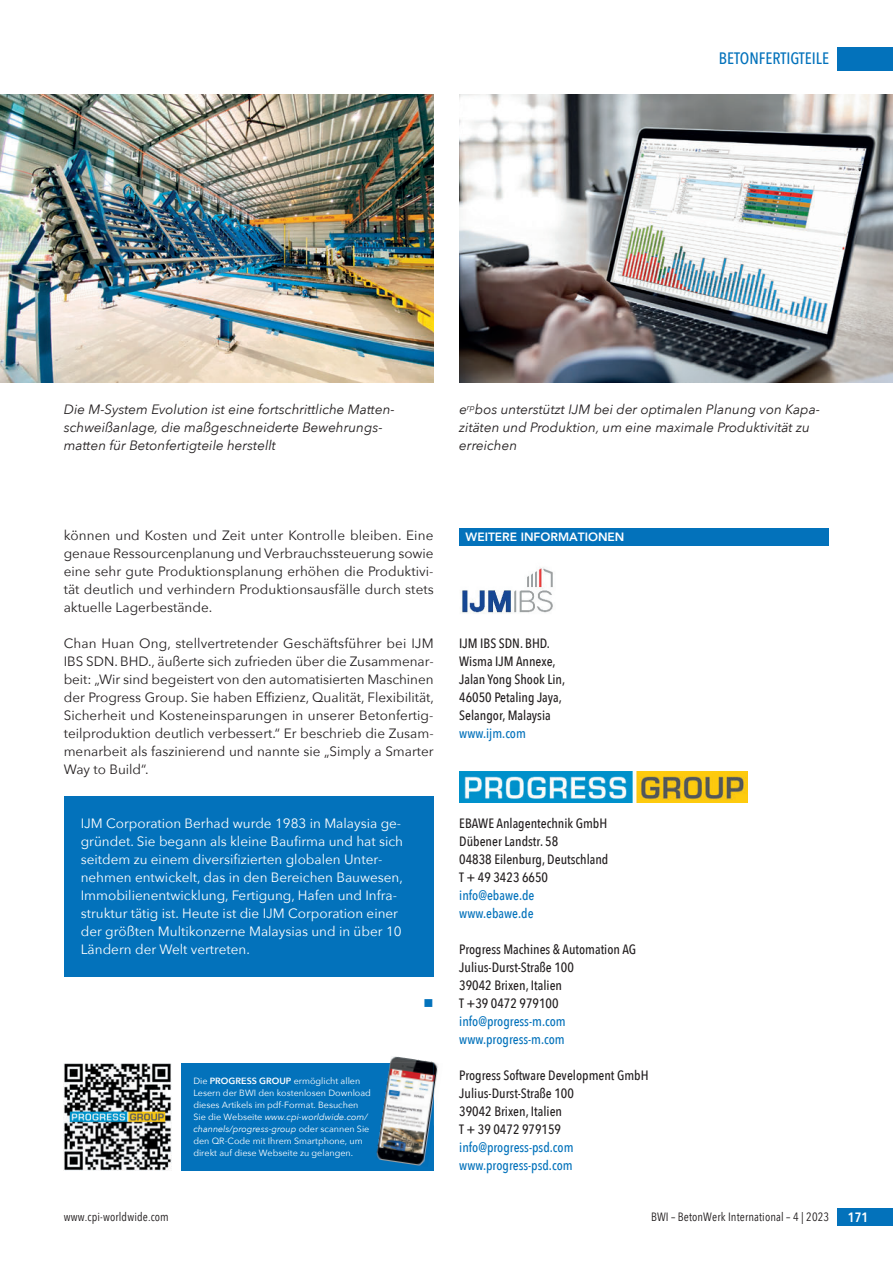
<style>
.page{position:relative;width:893px;height:1263px;background:#fff}
.page>*{position:absolute;margin:0;border:0;box-sizing:border-box;transform-origin:0 0}
.t1{font:500 16.5px "Avenir Next Condensed";color:#0372bb}
.t2{font:13.5px/18px "Avenir Next";color:#231f20;text-align:justify}
.t3{font:13.5px/18px "Avenir Next";color:#fff}
.t4{font:500 13.5px/18px "Avenir Next Condensed";color:#231f20}
.t5{font:italic 13.5px/18px "Avenir Next";color:#231f20}
.t6{font:500 13.5px/18px "Avenir Next Condensed";color:#0372bb}
.t7{font:600 13.5px "Avenir Next Condensed";color:#fff}
.t8{font:13.5px "Wingdings";color:#0372bb}
.t9{font:12px "Avenir Next Condensed";letter-spacing:.01em;color:#231f20}
.t10{font:800 12px "Avenir";color:#fff}
.t11{font:9px/12px "Avenir Next";color:#fff}
.s1{font-weight:600}
.s2{font-style:italic}
</style>
<div class="page">
<div style="left:838px;top:47px;width:55px;height:23px;background:#0372bb"></div>
<div style="left:838px;top:1208px;width:55px;height:18px;background:#0372bb"></div>
<div style="left:64px;top:797px;width:370px;height:18px;background:#0372bb"></div>
<div style="left:64px;top:815px;width:370px;height:144px;background:#0372bb"></div>
<div style="left:64px;top:959px;width:370px;height:18px;background:#0372bb"></div>
<div style="left:459px;top:528px;width:370px;height:17px;background:#0372bb"></div>
<img style="left:460px;top:567px;width:93px;height:47px">
<img style="left:459px;top:771px;width:289px;height:32px">
<div style="left:182px;top:1063px;width:252px;height:107px;background:#0372bb"></div>
<img style="left:64px;top:1063px;width:107px;height:107px">
<img style="left:390px;top:1056px;width:48px;height:38px">
<img style="left:376px;top:1063px;width:58px;height:103px">
<img style="left:0;top:95px;width:434px;height:288px">
<img style="left:459px;top:95px;width:434px;height:288px">
<p class="t1" style="left:719px;top:49px;width:112px">BETONFERTIGTEILE</p>
<p class="t5" style="left:64px;top:400px;width:332px">Die M-System Evolution ist eine fortschrittliche Matten&shy;schweißanlage, die maßgeschneiderte Bewehrungs - matten für Betonfertigteile herstellt</p>
<p class="t5" style="left:459px;top:400px;width:362px">e<sup>rp</sup>bos unterstützt IJM bei der optimalen Planung von Kapa&shy;zitäten und Produktion, um eine maximale Produktivität zu erreichen</p>
<p class="t2" style="left:64px;top:526px;width:372px">können und Kosten und Zeit unter Kontrolle bleiben. Eine genaue Ressourcenplanung und Verbrauchssteuerung sowie eine sehr gute Produktionsplanung erhöhen die Produktivi&shy;tät deutlich und verhindern Produktionsausfälle durch stets aktuelle Lagerbestände.</p>
<p class="t2" style="left:64px;top:634px;width:372px">Chan Huan Ong, stellvertretender Geschäftsführer bei IJM IBS SDN. BHD., äußerte sich zufrieden über die Zusammenar&shy;beit: „Wir sind begeistert von den automatisierten Maschinen der Progress Group. Sie haben Effizienz, Qualität, Flexibilität, Sicherheit und Kosteneinsparungen in unserer Betonfertig&shy;teilproduktion deutlich verbessert.“ Er beschrieb die Zusam&shy;menarbeit als faszinierend und nannte sie „Simply a Smarter Way to Build“.</p>
<p class="t3" style="left:81px;top:814px;width:324px">IJM Corporation Berhad wurde 1983 in Malaysia ge&shy;gründet. Sie begann als kleine Baufirma und hat sich seitdem zu einem diversifizierten globalen Unter&shy;nehmen entwickelt, das in den Bereichen Bauwesen, Immobilienentwicklung, Fertigung, Hafen und Infra&shy;struktur tätig ist. Heute ist die IJM Corporation einer der größten Multikonzerne Malaysias und in über 10<br>Ländern der Welt vertreten.</p>
<p class="t8" style="left:424px;top:996px;width:12px">■</p>
<p class="t11" style="left:193px;top:1074px;width:179px">Die <span class="s1">PROGRESS GROUP</span> ermöglicht allen Lesern der BWI den kostenlosen Download dieses Artikels im pdf-Format. Besuchen Sie die Webseite <span class="s2">www.cpi-worldwide.com/ channels/progress-group</span> oder scannen Sie den QR-Code mit Ihrem Smartphone, um direkt auf diese Web seite zu gelangen.</p>
<p class="t10" style="left:466px;top:528px;width:160px">WEITERE INFORMATIONEN</p>
<p class="t4" style="left:459px;top:634px;width:107px">IJM IBS SDN. BHD.<br>Wisma IJM Annexe,<br>Jalan Yong Shook Lin,<br>46050 Petaling Jaya,<br>Selangor, Malaysia</p>
<p class="t6" style="left:459px;top:724px;width:68px">www.ijm.com</p>
<p class="t4" style="left:459px;top:814px;width:151px">EBAWE Anlagentechnik GmbH<br>Dübener Landstr. 58<br>04838 Eilenburg, Deutschland<br>T + 49 3423 6650</p>
<p class="t6" style="left:459px;top:886px;width:77px">info@ebawe.de www.ebawe.de</p>
<p class="t4" style="left:459px;top:940px;width:178px">Progress Machines &amp; Automation AG<br>Julius-Durst-Straße 100<br>39042 Brixen, Italien<br>T +39 0472 979100</p>
<p class="t6" style="left:459px;top:1012px;width:108px">info@progress-m.com www.progress-m.com</p>
<p class="t4" style="left:459px;top:1066px;width:191px">Progress Software Development GmbH<br>Julius-Durst-Straße 100<br>39042 Brixen, Italien<br>T + 39 0472 979159</p>
<p class="t6" style="left:459px;top:1138px;width:116px">info@progress-psd.com www.progress-psd.com</p>
<p class="t9" style="left:64px;top:1207px;width:107px">www.cpi-worldwide.com</p>
<p class="t9" style="left:651px;top:1207px;width:180px">BWI – BetonWerk International – 4 | 2023</p>
<p class="t7" style="left:848px;top:1206px;width:22px">171</p>
</div>
